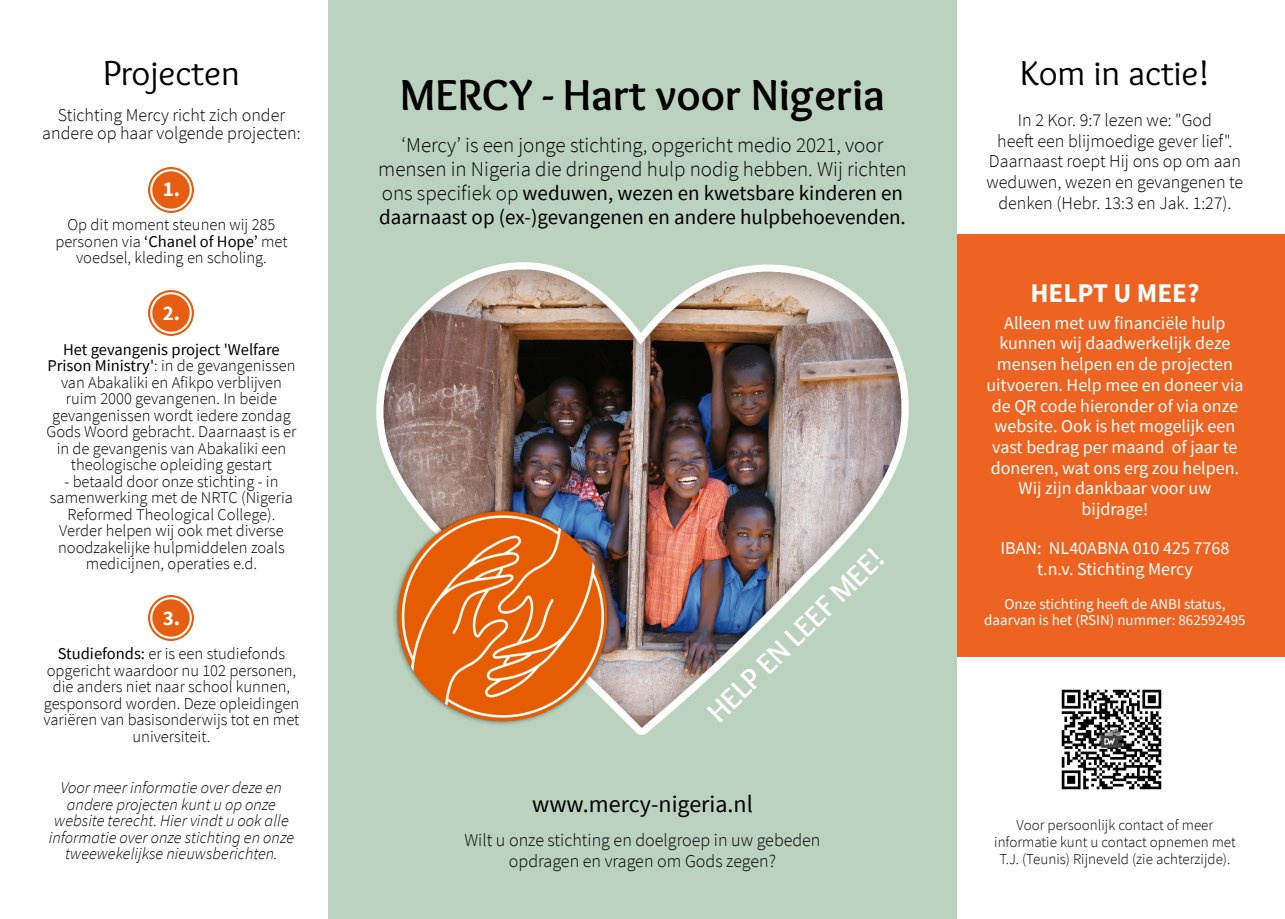
<style>
.page{position:relative;width:1285px;height:919px;background:#fff}
.page>*{position:absolute;margin:0;border:0;box-sizing:border-box;transform-origin:0 0}
.t1{font:700 45px "Overlock";color:#000}
.t2{font:36px "Overlock";color:#000}
.t3{font:700 30px "Overlock";color:#fff}
.t4{font:700 27px "Source Sans Pro";color:#fff}
.t5{font:24px "Source Sans Pro";color:#000}
.t6{font:300 21px/24.2px "Source Sans Pro";color:#000;text-align:center}
.t7{font:700 21px "Source Sans Pro";color:#fff}
.t8{font:18px/20.7px "Source Sans Pro";color:#fff;text-align:center}
.t9{font:300 18px/20.7px "Source Sans Pro";color:#000;text-align:center}
.t10{font:300 16.5px/16.5px "Source Sans Pro";color:#000;text-align:center}
.t11{font:italic 300 16.5px/16.5px "Source Sans Pro";color:#000;text-align:center}
.t12{font:300 15px/17.2px "Source Sans Pro";color:#000;text-align:center}
.t13{font:15px/16.2px "Source Sans Pro";color:#fff;text-align:center}
.s1{font-weight:400}
</style>
<div class="page">
<div style="left:0;top:0;width:1284px;height:918px;background:#bbd2be"></div>
<div style="left:0;top:0;width:327px;height:918px;background:#fff"></div>
<div style="left:957px;top:0;width:327px;height:918px;background:#fff"></div>
<div style="left:957px;top:234px;width:327px;height:423px;background:#ed6422"></div>
<img style="left:148px;top:167px;width:45px;height:45px">
<img style="left:148px;top:290px;width:45px;height:46px">
<img style="left:148px;top:595px;width:45px;height:45px">
<img style="left:377px;top:262px;width:530px;height:449px">
<img style="left:377px;top:498px;width:296px;height:237px">
<img style="left:1061px;top:689px;width:101px;height:101px">
<h2 class="t2" style="left:103px;top:50px;width:138px">Projecten</h2>
<p class="t9" style="left:42px;top:107px;width:260px;line-height:18px">Stichting Mercy richt zich onder andere op haar volgende projecten:</p>
<p class="t7" style="left:163px;top:180px;width:19px">1.</p>
<p class="t10" style="left:55px;top:218px;width:234px">Op dit moment steunen wij 285 personen via <span class="s1">‘Chanel of Hope’</span> met voedsel, kleding en scholing.</p>
<p class="t7" style="left:163px;top:304px;width:19px">2.</p>
<p class="t10" style="left:46px;top:342px;width:251px"><span class="s1">Het gevangenis project 'Welfare Prison Ministry'</span>: in de gevangenissen van Abakaliki en Afikpo verblijven ruim 2000 gevangenen. In beide gevangenissen wordt iedere zondag Gods Woord gebracht. Daarnaast is er in de gevangenis van Abakaliki een theologische opleiding gestart</p>
<p class="t10" style="left:50px;top:474px;width:244px">- betaald door onze stichting - in samenwerking met de NRTC (Nigeria<br>Reformed Theological College).<br>Verder helpen wij ook met diverse noodzakelijke hulpmiddelen zoals medicijnen, operaties e.d.</p>
<p class="t7" style="left:163px;top:609px;width:19px">3.</p>
<p class="t10" style="left:44px;top:647px;width:257px"><span class="s1">Studiefonds:</span> er is een studiefonds opgericht waardoor nu 102 personen, die anders niet naar school kunnen, gesponsord worden. Deze opleidingen variëren van basisonderwijs tot en met universiteit.</p>
<p class="t11" style="left:49px;top:780px;width:247px">Voor meer informatie over deze en andere projecten kunt u op onze website terecht. Hier vindt u ook alle informatie over onze stichting en onze tweewekelijkse nieuwsberichten.</p>
<h1 class="t1" style="left:400px;top:66px;width:486px">MERCY - Hart voor Nigeria</h1>
<p class="t6" style="left:378px;top:134px;width:530px">‘Mercy’ is een jonge stichting, opgericht medio 2021, voor mensen in Nigeria die dringend hulp nodig hebben. Wij richten ons specifiek op <span class="s1">weduwen, wezen en kwetsbare kinderen en daarnaast op (ex-)gevangenen en andere hulpbehoevenden.</span></p>
<h3 class="t3" style="left:698px;top:702px;width:235px;rotate:-44deg">HELP EN LEEF MEE!</h3>
<h3 class="t5" style="left:532px;top:794px;width:222px">www.mercy-nigeria.nl</h3>
<p class="t9" style="left:464px;top:831px;width:357px">Wilt u onze stichting en doelgroep in uw gebeden opdragen en vragen om Gods zegen?</p>
<h2 class="t2" style="left:1019px;top:50px;width:191px">Kom in actie!</h2>
<p class="t9" style="left:986px;top:111px;width:258px">In 2 Kor. 9:7 lezen we: "God<br>heeft een blijmoedige gever lief".<br>Daarnaast roept Hij ons op om aan weduwen, wezen en gevangenen te denken (Hebr. 13:3 en Jak. 1:27).</p>
<h3 class="t4" style="left:1030px;top:282px;width:171px">HELPT U MEE?</h3>
<p class="t8" style="left:986px;top:314px;width:259px">Alleen met uw financiële hulp kunnen wij daadwerkelijk deze mensen helpen en de projecten uitvoeren. Help mee en doneer via de QR code hieronder of via onze website. Ook is het mogelijk een vast bedrag per maand of jaar te doneren, wat ons erg zou helpen.<br>Wij zijn dankbaar voor uw bijdrage!</p>
<p class="t8" style="left:1000px;top:539px;width:230px">IBAN: NL40ABNA 010 425 7768 t.n.v. Stichting Mercy</p>
<p class="t13" style="left:984px;top:597px;width:263px">Onze stichting heeft de ANBI status, daarvan is het (RSIN) nummer: 862592495</p>
<p class="t12" style="left:994px;top:817px;width:243px">Voor persoonlijk contact of meer informatie kunt u contact opnemen met<br>T.J. (Teunis) Rijneveld (zie achterzijde).</p>
</div>
